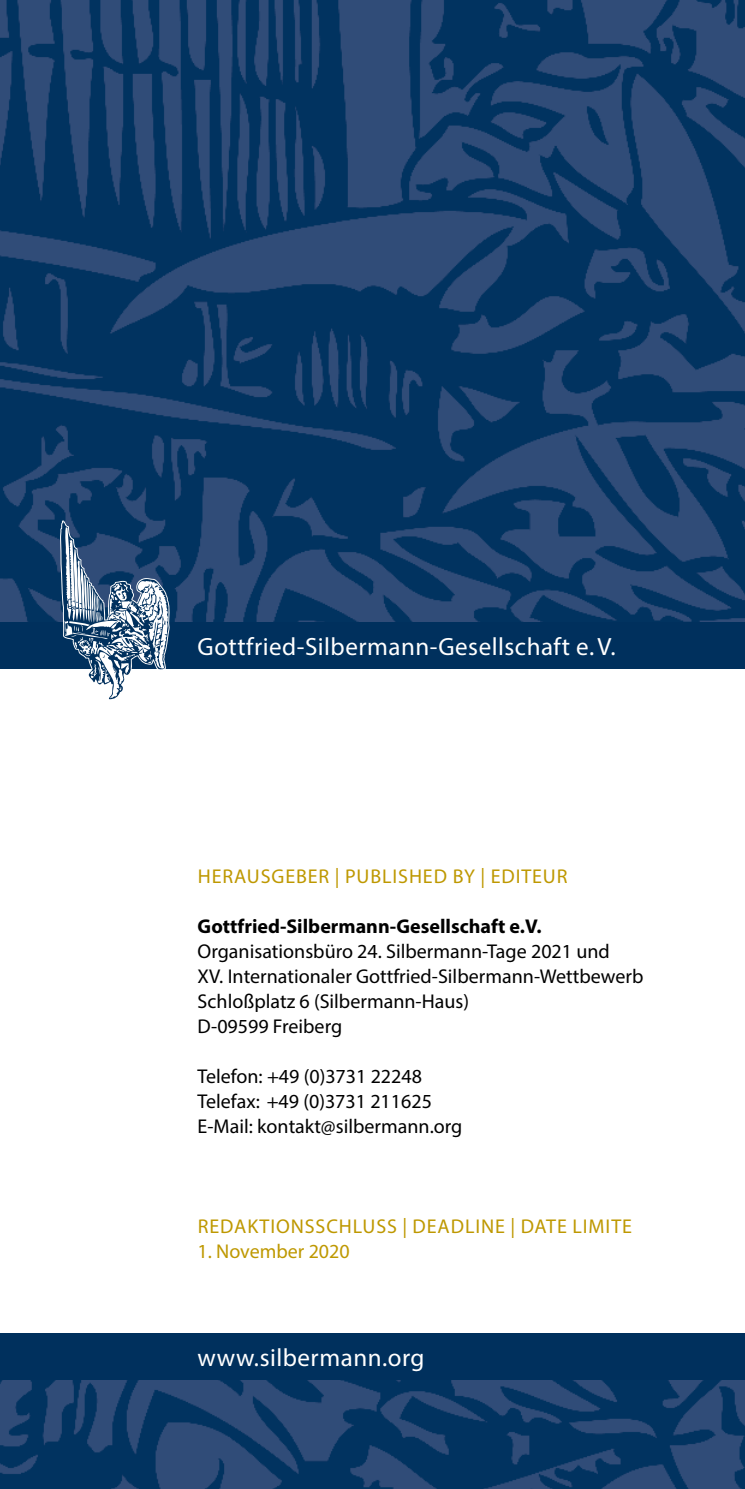
<style>
.page{position:relative;width:745px;height:1489px;background:#fff}
.page>*{position:absolute;margin:0;border:0;box-sizing:border-box;transform-origin:0 0}
.t1{font:25px "Myriad Pro";letter-spacing:.02em;color:#fff}
.t2{font:20px/25px "Myriad Pro";color:#000}
.t3{font:20px "Myriad Pro";letter-spacing:.045em;color:#be9800}
.t4{font:700 20px "Myriad Pro";color:#000}
.t5{font:20px "Myriad Pro";color:#be9800}
</style>
<div class="page">
<img style="left:0;top:0;width:744px;height:621px">
<img style="left:0;top:1379px;width:744px;height:109px">
<div style="left:0;top:621px;width:744px;height:47px;background:#00305d"></div>
<div style="left:0;top:1333px;width:744px;height:46px;background:#00305d"></div>
<svg style="left:60px;top:520px;width:110px;height:180px"></svg>
<p class="t1" style="left:197px;top:630px;width:419px">Gottfried-Silbermann-Gesellschaft e.V.</p>
<p class="t3" style="left:198px;top:863px;width:371px">HERAUSGEBER | PUBLISHED BY | EDITEUR</p>
<p class="t4" style="left:197px;top:912px;width:345px">Gottfried-Silbermann-Gesellschaft e.V.</p>
<p class="t2" style="left:197px;top:938px;width:447px">Organisationsbüro 24. Silbermann-Tage 2021 und<br>XV. Internationaler Gottfried-Silbermann-Wettbewerb Schloßplatz 6 (Silbermann-Haus)<br>D-09599 Freiberg</p>
<p class="t2" style="left:197px;top:1063px;width:266px">Telefon: +49 (0)3731 22248<br>Telefax: +49 (0)3731 211625<br>E-Mail: kontakt@silbermann.org</p>
<p class="t3" style="left:198px;top:1213px;width:435px">REDAKTIONSSCHLUSS | DEADLINE | DATE LIMITE</p>
<p class="t5" style="left:197px;top:1238px;width:153px">1. November 2020</p>
<p class="t1" style="left:197px;top:1342px;width:228px">www.silbermann.org</p>
</div>
